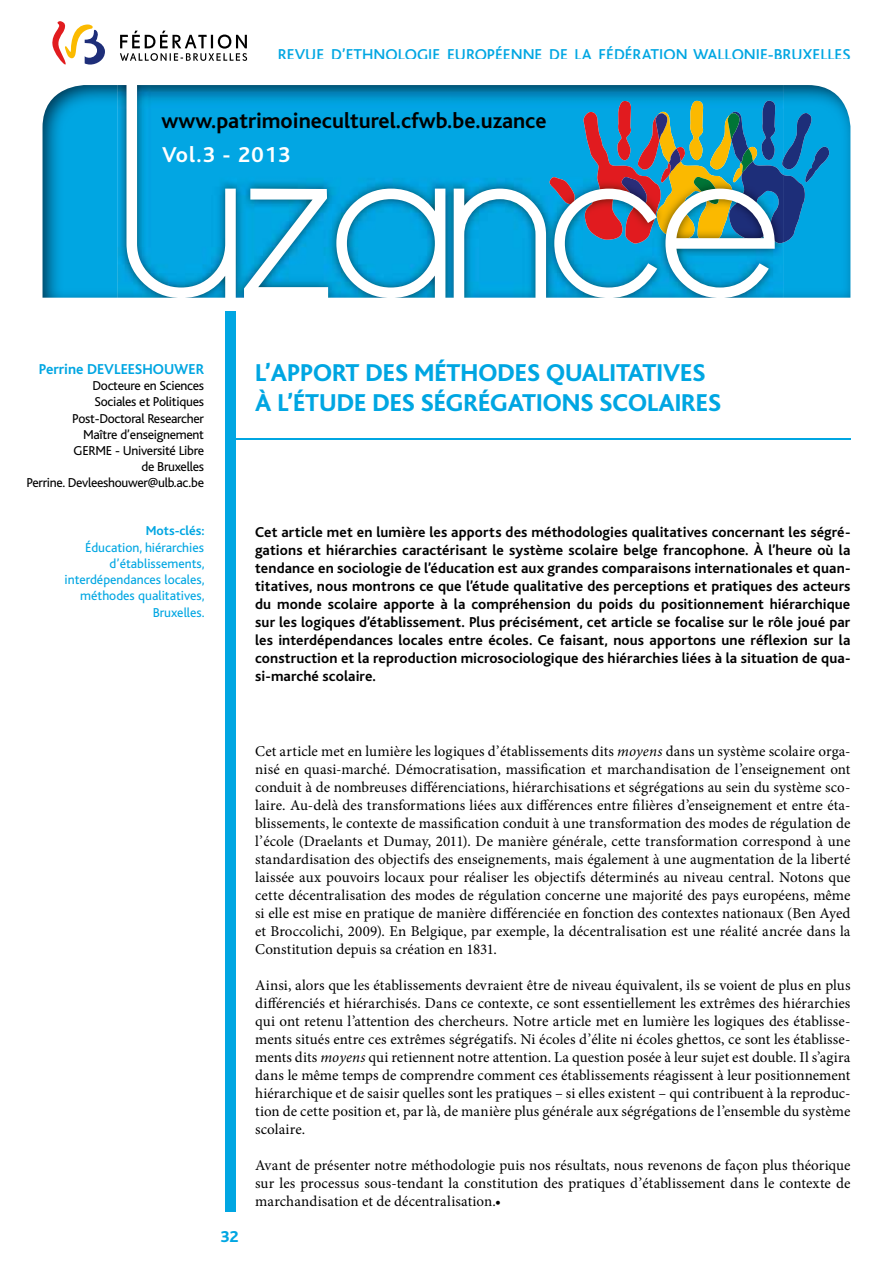
<style>
.page{position:relative;width:893px;height:1263px;background:#fff}
.page>*{position:absolute;margin:0;border:0;box-sizing:border-box;transform-origin:0 0}
.t1{font:800 25.5px/30px "Bliss";color:#00a6e2}
.t2{font:700 22.5px "Bliss";color:#000}
.t3{font:700 22.5px "Bliss";letter-spacing:.05em;color:#fff}
.t4{font:500 16.5px "Bliss";color:#00a6e2}
.t5{font:800 16.5px "Bliss";color:#00a6e2}
.t6{font:15px/18px "Minion Pro";letter-spacing:.005em;color:#000;text-align:justify}
.t7{font:700 15px/18px "Bliss";letter-spacing:.005em;color:#000;text-align:justify}
.t8{font:700 15px "Bliss";color:#00a6e2}
.t9{font:13.5px/16.2px "Bliss";letter-spacing:-.02em;color:#000;text-align:right}
.t10{font:13.5px/16.2px "Bliss";color:#00a6e2;text-align:right}
.t11{font:700 13.5px "Bliss";color:#00a6e2}
.s1{font-style:italic}
</style>
<div class="page">
<div style="left:225px;top:310px;width:11px;height:902px;background:#00a6e2"></div>
<img style="left:43px;top:85px;width:807px;height:213px">
<img style="left:784px;top:113px;width:27px;height:56px">
<img style="left:805px;top:147px;width:24px;height:35px">
<img style="left:784px;top:175px;width:21px;height:67px">
<img style="left:117px;top:85px;width:667px;height:213px">
<img style="left:775px;top:161px;width:9px;height:82px">
<svg style="left:126px;top:85px;width:649px;height:213px;background:#39a4cb"></svg>
<svg style="left:120px;top:31px;width:127px;height:30px"></svg>
<svg style="left:52px;top:21px;width:53px;height:44px"></svg>
<hr style="left:230px;top:438px;width:620px;height:1px;background:#00a6e2">
<p class="t4" style="left:278px;top:46px;width:574px">REVUE D’ETHNOLOGIE EUROPÉENNE DE LA FÉDÉRATION WALLONIE-BRUXELLES</p>
<h2 class="t2" style="left:162px;top:109px;width:386px">www.patrimoineculturel.cfwb.be.uzance</h2>
<h2 class="t3" style="left:162px;top:143px;width:130px">Vol.3 - 2013</h2>
<p class="t8" style="left:39px;top:361px;width:167px">Perrine DEVLEESHOUWER</p>
<p class="t9" style="left:26px;top:378px;width:179px">Docteure en Sciences<br>Sociales et Politiques<br>Post-Doctoral Researcher<br>Maître d’enseignement<br>GERME - Université Libre<br>de Bruxelles<br>Perrine. Devleeshouwer@ulb.ac.be</p>
<p class="t11" style="left:146px;top:524px;width:60px">Mots-clés:</p>
<p class="t10" style="left:64px;top:539px;width:142px">Éducation, hiérarchies d’établissements, interdépendances locales, méthodes qualitatives,<br>Bruxelles.</p>
<h1 class="t1" style="left:255px;top:358px;width:467px">L’APPORT DES MÉTHODES QUALITATIVES<br>À L’ÉTUDE DES SÉGRÉGATIONS SCOLAIRES</h1>
<p class="t7" style="left:255px;top:523px;width:597px">Cet article met en lumière les apports des méthodologies qualitatives concernant les ségré&shy;gations et hiérarchies caractérisant le système scolaire belge francophone. À l’heure où la tendance en sociologie de l’éducation est aux grandes comparaisons internationales et quan&shy;titatives, nous montrons ce que l’étude qualitative des perceptions et pratiques des acteurs du monde scolaire apporte à la compréhension du poids du positionnement hiérarchique sur les logiques d’établissement. Plus précisément, cet article se focalise sur le rôle joué par les interdépendances locales entre écoles. Ce faisant, nous apportons une réflexion sur la construction et la reproduction microsociologique des hiérarchies liées à la situation de qua&shy;si-marché scolaire.</p>
<p class="t5" style="left:221px;top:1228px;width:20px">32</p>
<p class="t6" style="left:255px;top:742px;width:597px">Cet article met en lumière les logiques d’établissements dits <span class="s1">moyens</span> dans un système scolaire orga&shy;nisé en quasi-marché. Démocratisation, massification et marchandisation de l’enseignement ont conduit à de nombreuses différenciations, hiérarchisations et ségrégations au sein du système sco&shy;laire. Au-delà des transformations liées aux différences entre filières d’enseignement et entre éta&shy;blissements, le contexte de massification conduit à une transformation des modes de régulation de l’école (Draelants et Dumay, 2011). De manière générale, cette transformation correspond à une standardisation des objectifs des enseignements, mais également à une augmentation de la liberté laissée aux pouvoirs locaux pour réaliser les objectifs déterminés au niveau central. Notons que cette décentralisation des modes de régulation concerne une majorité des pays européens, même si elle est mise en pratique de manière différenciée en fonction des contextes nationaux (Ben Ayed et Broccolichi, 2009). En Belgique, par exemple, la décentralisation est une réalité ancrée dans la Constitution depuis sa création en 1831.</p>
<p class="t6" style="left:255px;top:976px;width:597px">Ainsi, alors que les établissements devraient être de niveau équivalent, ils se voient de plus en plus différenciés et hiérarchisés. Dans ce contexte, ce sont essentiellement les extrêmes des hiérarchies qui ont retenu l’attention des chercheurs. Notre article met en lumière les logiques des établisse&shy;ments situés entre ces extrêmes ségrégatifs. Ni écoles d’élite ni écoles ghettos, ce sont les établisse&shy;ments dits <span class="s1">moyens</span> qui retiennent notre attention. La question posée à leur sujet est double. Il s’agira dans le même temps de comprendre comment ces établissements réagissent à leur positionnement hiérarchique et de saisir quelles sont les pratiques – si elles existent – qui contribuent à la reproduc&shy;tion de cette position et, par là, de manière plus générale aux ségrégations de l’ensemble du système scolaire.</p>
<p class="t6" style="left:255px;top:1156px;width:597px">Avant de présenter notre méthodologie puis nos résultats, nous revenons de façon plus théorique sur les processus sous-tendant la constitution des pratiques d’établissement dans le contexte de marchandisation et de décentralisation.•</p>
</div>
